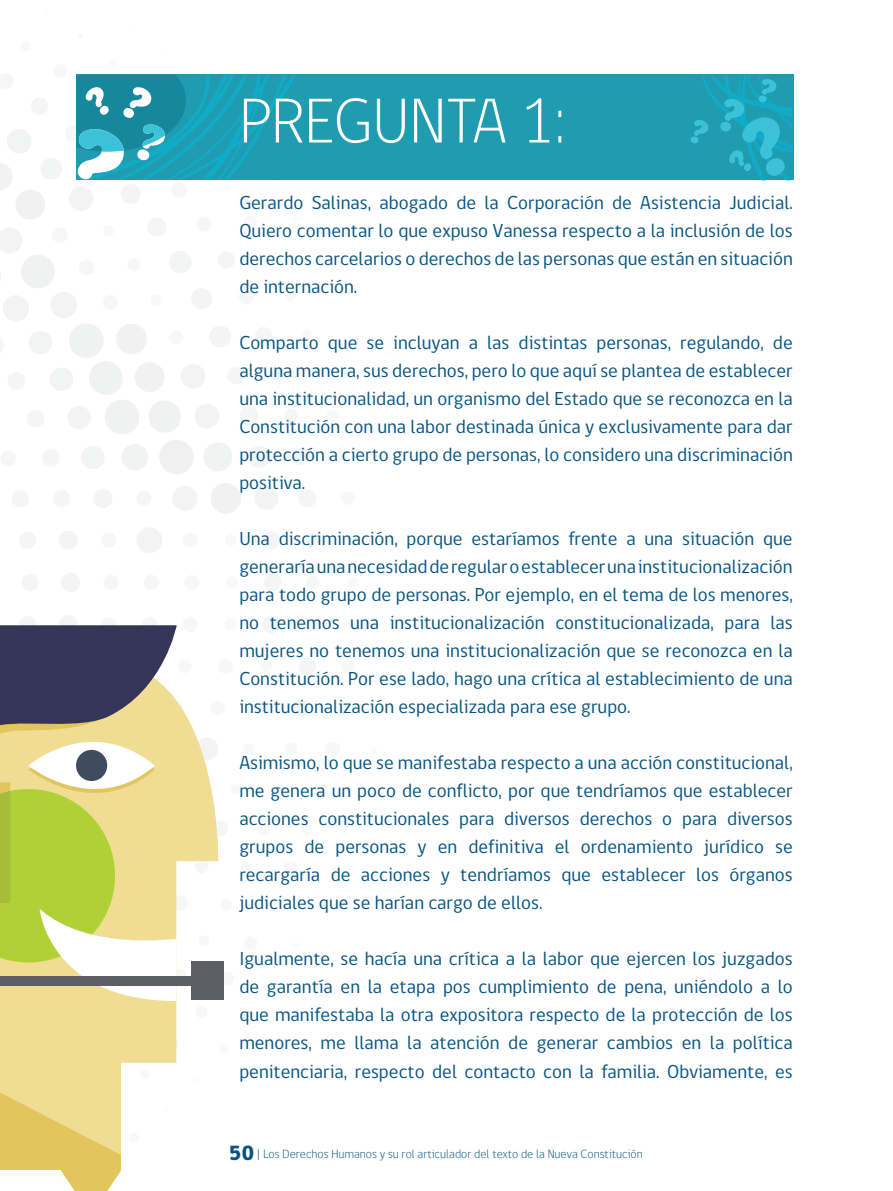
<style>
.page{position:relative;width:893px;height:1191px;background:#fff}
.page>*{position:absolute;margin:0;border:0;box-sizing:border-box;transform-origin:0 0}
.t1{font:300 64.75px "gob CL";color:#fff}
.t2{font:19.25px/28px "gob CL";color:#065381;text-align:justify}
.t3{font:300 12.25px "gob CL";color:#065381}
.s1{font-weight:800;font-size:21px}
</style>
<div class="page">
<img style="left:0;top:74px;width:410px;height:989px">
<div style="left:76px;top:75px;width:718px;height:105px;background:#209cb1"></div>
<svg style="left:691px;top:75px;width:101px;height:105px"></svg>
<svg style="left:76px;top:75px;width:219px;height:105px"></svg>
<svg style="left:0;top:659px;width:222px;height:403px;fill:#f0dc92"></svg>
<svg style="left:0;top:625px;width:177px;height:52px;background:#404162"></svg>
<div style="left:0;top:1037px;width:121px;height:154px;background:#f0dc92"></div>
<svg style="left:0;top:677px;width:177px;height:324px"></svg>
<div style="left:0;top:976px;width:201px;height:9px;background:#5d5e66"></div>
<div style="left:192px;top:961px;width:32px;height:39px;background:#5d5e66"></div>
<svg style="left:0;top:1092px;width:121px;height:99px"></svg>
<h1 class="t1" style="left:239px;top:77px;width:327px">PREGUNTA 1:</h1>
<p class="t2" style="left:239px;top:189px;width:555px">Gerardo Salinas, abogado de la Corporación de Asistencia Judicial.<br>Quiero comentar lo que expuso Vanessa respecto a la inclusión de los derechos carcelarios o derechos de las personas que están en situación de internación.</p>
<p class="t2" style="left:239px;top:329px;width:555px">Comparto que se incluyan a las distintas personas, regulando, de alguna manera, sus derechos, pero lo que aquí se plantea de establecer una institucionalidad, un organismo del Estado que se reconozca en la Constitución con una labor destinada única y exclusivamente para dar protección a cierto grupo de personas, lo considero una discriminación positiva.</p>
<p class="t2" style="left:239px;top:525px;width:555px">Una discriminación, porque estaríamos frente a una situación que generaría una necesidad de regular o establecer una institucionalización para todo grupo de personas. Por ejemplo, en el tema de los menores, no tenemos una institucionalización constitucionalizada, para las mujeres no tenemos una institucionalización que se reconozca en la Constitución. Por ese lado, hago una crítica al establecimiento de una institucionalización especializada para ese grupo.</p>
<p class="t2" style="left:239px;top:749px;width:555px">Asimismo, lo que se manifestaba respecto a una acción constitucional, me genera un poco de conflicto, por que tendríamos que establecer acciones constitucionales para diversos derechos o para diversos grupos de personas y en definitiva el ordenamiento jurídico se recargaría de acciones y tendríamos que establecer los órganos judiciales que se harían cargo de ellos.</p>
<p class="t2" style="left:239px;top:945px;width:555px">Igualmente, se hacía una crítica a la labor que ejercen los juzgados de garantía en la etapa pos cumplimiento de pena, uniéndolo a lo que manifestaba la otra expositora respecto de la protección de los menores, me llama la atención de generar cambios en la política penitenciaria, respecto del contacto con la familia. Obviamente, es</p>
<p class="t3" style="left:229px;top:1145px;width:415px"><span class="s1">50</span> | Los Derechos Humanos y su rol articulador del texto de la Nueva Constitución</p>
</div>
